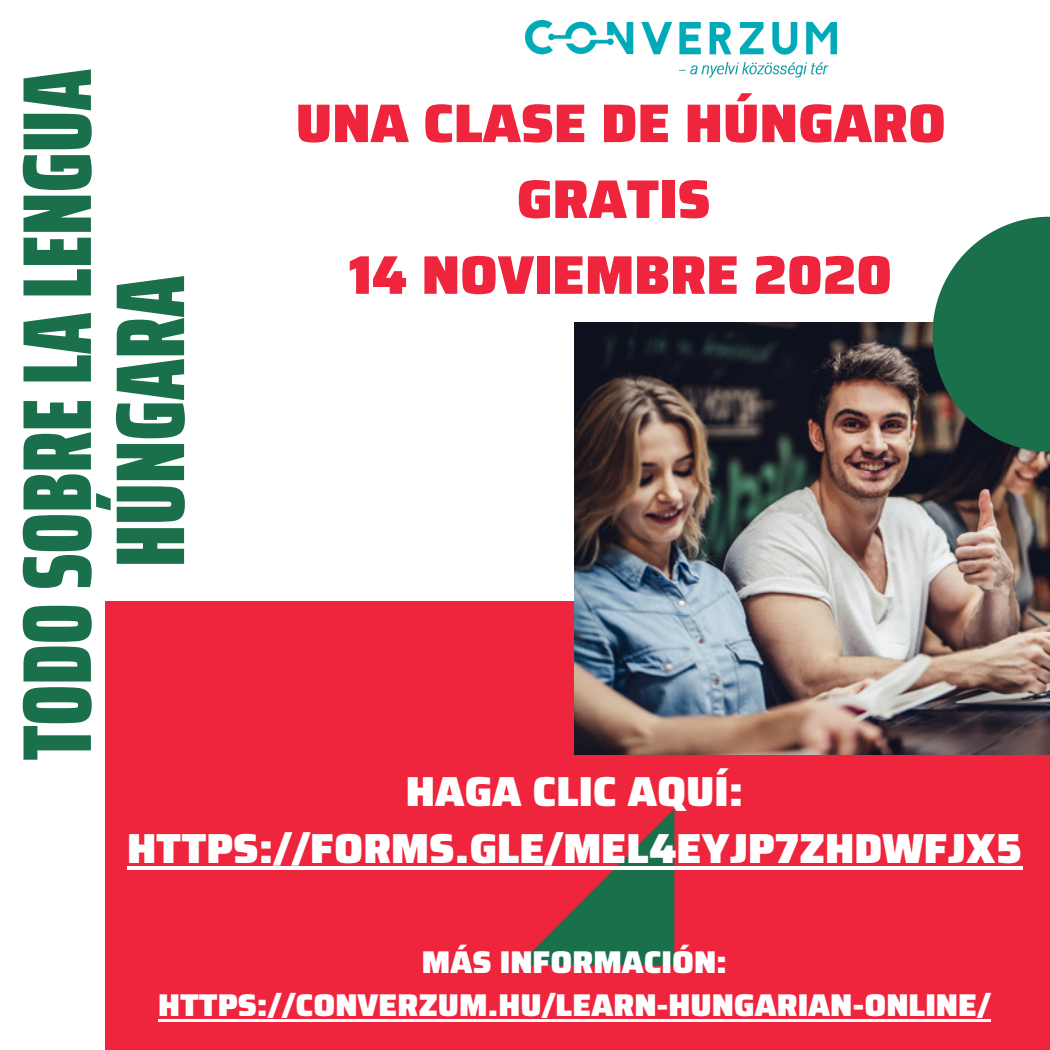
<style>
.page{position:relative;width:1050px;height:1050px;background:#fff}
.page>*{position:absolute;margin:0;border:0;box-sizing:border-box;transform-origin:0 0}
.t1{font:900 extra-condensed 98px/93.1px "Saira";color:#19704a;text-align:center}
.t2{font:900 54.43px/75.8px "Saira";color:#ee253c;text-align:center}
.t3{font:900 42px/57.8px "Saira";color:#fff;text-align:center}
.t4{font:900 31.5px/43.4px "Saira";color:#fff;text-align:center}
</style>
<div class="page">
<div style="left:105px;top:601px;width:945px;height:449px;background:#ee253c"></div>
<img style="left:575px;top:322px;width:475px;height:432px">
<svg style="left:518px;top:809px;width:156px;height:157px"></svg>
<svg style="left:933px;top:217px;width:117px;height:235px;background:#36785b"></svg>
<img style="left:525px;top:21px;width:311px;height:57px">
<hr style="left:127px;top:866px;width:895px;height:4px;background:#fff">
<hr style="left:158px;top:1019px;width:833px;height:3px;background:#fff">
<h1 class="t1" style="left:10px;top:760px;width:693px;rotate:-90deg">TODOSOBRELALENGUA<br>HÚNGARA</h1>
<h2 class="t2" style="left:296px;top:85px;width:652px">UNA CLASE DE HÚNGARO<br>GRATIS<br>14 NOVIEMBRE 2020</h2>
<h3 class="t3" style="left:127px;top:762px;width:897px">HAGA CLIC AQUÍ:<br>HTTPS://FORMS.GLE/MEL4EYJP7ZHDWFJX5</h3>
<p class="t4" style="left:158px;top:940px;width:834px">MÁS INFORMACIÓN:<br>HTTPS://CONVERZUM.HU/LEARN-HUNGARIAN-ONLINE/</p>
</div>
